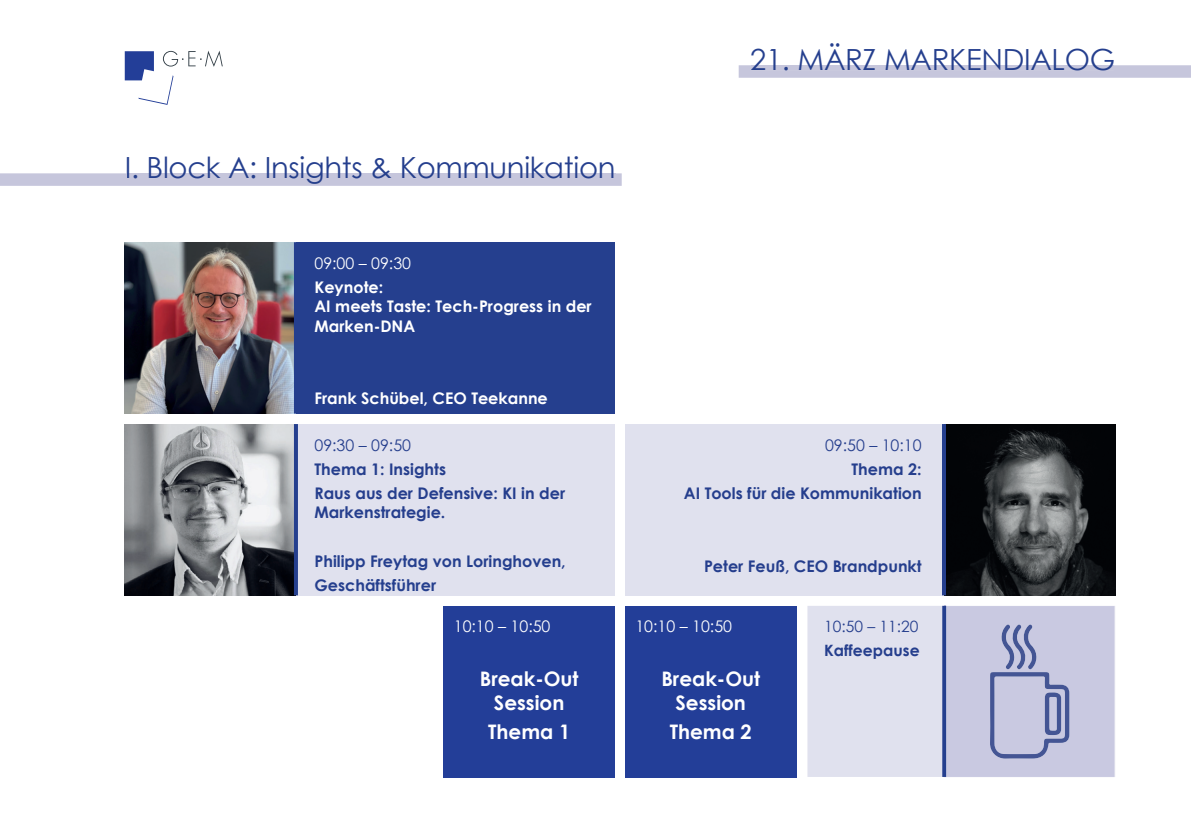
<style>
.page{position:relative;width:1191px;height:840px;background:#fff}
.page>*{position:absolute;margin:0;border:0;box-sizing:border-box;transform-origin:0 0}
.t1{font:29.2px "Century Gothic";letter-spacing:-.01em;color:#253f8e}
.t2{font:700 20px/24px "Century Gothic";color:#fff;text-align:center}
.t3{font:700 16px/24.2px "Century Gothic";color:#253e8d;text-align:right}
.t4{font:700 16px/19.2px "Century Gothic";color:#fff}
.t5{font:700 16px/24.2px "Century Gothic";color:#253f8e}
.t6{font:16px "Century Gothic";color:#fff}
.t7{font:16px "Century Gothic";color:#253e8d}
.t8{font:15.6px "Century Gothic";color:#253e8d}
.t9{font:700 15.6px "Century Gothic";color:#253e8d}
</style>
<div class="page">
<svg style="left:738px;top:65px;width:453px;height:13px;background:#c8c8dd"></svg>
<div style="left:751px;top:65px;width:362px;height:5px;background:#c6c6dc"></div>
<div style="left:0;top:173px;width:621px;height:13px;background:#c6c6dc"></div>
<div style="left:127px;top:173px;width:488px;height:10px;background:#c6c6dc"></div>
<div style="left:125px;top:242px;width:490px;height:171px;background:#253f8e"></div>
<div style="left:125px;top:424px;width:490px;height:171px;background:#e0e1ee"></div>
<img style="left:125px;top:242px;width:169px;height:171px">
<img style="left:125px;top:424px;width:169px;height:171px">
<div style="left:625px;top:424px;width:490px;height:171px;background:#e0e1ee"></div>
<img style="left:946px;top:424px;width:169px;height:171px">
<div style="left:443px;top:605px;width:172px;height:171px;background:#233e98"></div>
<div style="left:625px;top:605px;width:171px;height:171px;background:#233e98"></div>
<hr style="left:294px;top:424px;width:4px;height:171px;background:#253f8e">
<hr style="left:942px;top:424px;width:4px;height:171px;background:#253f8e">
<svg style="left:125px;top:51px;width:98px;height:54px"></svg>
<svg style="left:807px;top:605px;width:308px;height:172px;background:#cdcee3"></svg>
<svg style="left:942px;top:605px;width:4px;height:171px"></svg>
<h1 class="t1" style="left:750px;top:38px;width:366px">21. MÄRZ MARKENDIALOG</h1>
<h1 class="t1" style="left:125px;top:146px;width:492px">I. Block A: Insights &amp; Kommunikation</h1>
<p class="t6" style="left:314px;top:252px;width:98px">09:00 – 09:30</p>
<p class="t4" style="left:314px;top:277px;width:279px">Keynote:<br>AI meets Taste: Tech-Progress in der<br>Marken-DNA</p>
<p class="t4" style="left:314px;top:388px;width:235px">Frank Schübel, CEO Teekanne</p>
<p class="t7" style="left:314px;top:433px;width:98px">09:30 – 09:50</p>
<p class="t3" style="left:314px;top:456px;width:252px;text-align:left">Thema 1: Insights<br>Raus aus der Defensive: KI in der</p>
<p class="t3" style="left:314px;top:500px;width:132px">Markenstrategie.</p>
<p class="t5" style="left:314px;top:548px;width:253px">Philipp Freytag von Loringhoven,<br>Geschäftsführer</p>
<p class="t6" style="left:454px;top:615px;width:98px">10:10 – 10:50</p>
<p class="t2" style="left:480px;top:665px;width:100px">Break-Out<br>Session</p>
<p class="t2" style="left:488px;top:718px;width:83px">Thema 1</p>
<p class="t7" style="left:825px;top:433px;width:98px">09:50 – 10:10</p>
<p class="t3" style="left:684px;top:456px;width:239px">Thema 2:<br>AI Tools für die Kommunikation</p>
<p class="t3" style="left:704px;top:553px;width:219px">Peter Feuß, CEO Brandpunkt</p>
<p class="t6" style="left:635px;top:615px;width:98px">10:10 – 10:50</p>
<p class="t2" style="left:661px;top:665px;width:100px">Break-Out<br>Session</p>
<p class="t2" style="left:670px;top:718px;width:83px">Thema 2</p>
<p class="t8" style="left:824px;top:615px;width:96px">10:50 – 11:20</p>
<p class="t9" style="left:824px;top:640px;width:97px">Kaffeepause</p>
</div>
